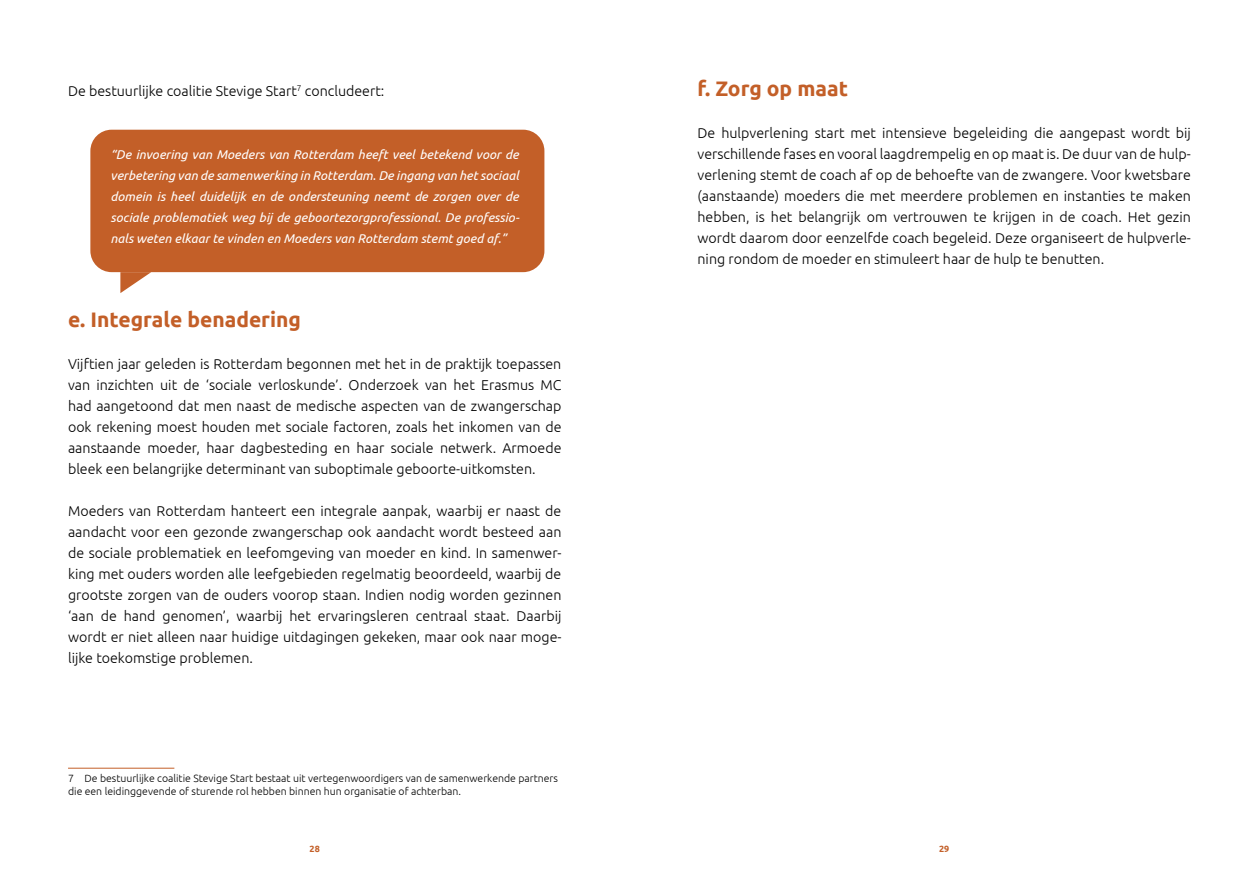
<style>
.page{position:relative;width:1259px;height:893px;background:#fff}
.page>*{position:absolute;margin:0;border:0;box-sizing:border-box;transform-origin:0 0}
.t1{font:700 21px "Ubuntu";color:#c35f28}
.t2{font:300 14.25px/21px "Ubuntu";color:#000;text-align:justify}
.t3{font:italic 12.75px/21px "Ubuntu";color:#fff;text-align:justify}
.t4{font:300 10.5px/13.5px "Ubuntu";color:#000}
.t5{font:700 9px "Ubuntu";color:#c35f28}
</style>
<div class="page">
<div style="left:90px;top:130px;width:454px;height:142px;background:#c35f28;border-radius:21px"></div>
<svg style="left:120px;top:272px;width:31px;height:21px"></svg>
<hr style="left:68px;top:768px;width:106px;height:1px;background:#c35f28">
<p class="t2" style="left:68px;top:80px;width:318px">De bestuurlijke coalitie Stevige Start<sup>7</sup> concludeert:</p>
<p class="t3" style="left:111px;top:144px;width:410px">“De invoering van Moeders van Rotterdam heeft veel betekend voor de verbetering van de samenwerking in Rotterdam. De ingang van het sociaal domein is heel duidelijk en de ondersteuning neemt de zorgen over de sociale problematiek weg bij de geboortezorgprofessional. De professio&shy;nals weten elkaar te vinden en Moeders van Rotterdam stemt goed af.”</p>
<h1 class="t1" style="left:68px;top:307px;width:234px">e. Integrale benadering</h1>
<p class="t2" style="left:68px;top:353px;width:495px">Vijftien jaar geleden is Rotterdam begonnen met het in de praktijk toepassen van inzichten uit de ‘sociale verloskunde’. Onderzoek van het Erasmus MC had aangetoond dat men naast de medische aspecten van de zwangerschap ook rekening moest houden met sociale factoren, zoals het inkomen van de aanstaande moeder, haar dagbesteding en haar sociale netwerk. Armoede bleek een belangrijke determinant van suboptimale geboorte-uitkomsten.</p>
<p class="t2" style="left:68px;top:500px;width:495px">Moeders van Rotterdam hanteert een integrale aanpak, waarbij er naast de aandacht voor een gezonde zwangerschap ook aandacht wordt besteed aan de sociale problematiek en leefomgeving van moeder en kind. In samenwer&shy;king met ouders worden alle leefgebieden regelmatig beoordeeld, waarbij de grootste zorgen van de ouders voorop staan. Indien nodig worden gezinnen ‘aan de hand genomen’, waarbij het ervaringsleren centraal staat. Daarbij wordt er niet alleen naar huidige uitdagingen gekeken, maar ook naar moge&shy;lijke toekomstige problemen.</p>
<p class="t4" style="left:68px;top:771px;width:491px">7 De bestuurlijke coalitie Stevige Start bestaat uit vertegenwoordigers van de samenwerkende partners die een leidinggevende of sturende rol hebben binnen hun organisatie of achterban.</p>
<h1 class="t1" style="left:697px;top:76px;width:152px">f. Zorg op maat</h1>
<p class="t2" style="left:697px;top:122px;width:495px">De hulpverlening start met intensieve begeleiding die aangepast wordt bij verschillende fases en vooral laagdrempelig en op maat is. De duur van de hulp&shy;verlening stemt de coach af op de behoefte van de zwangere. Voor kwetsbare (aanstaande) moeders die met meerdere problemen en instanties te maken hebben, is het belangrijk om vertrouwen te krijgen in de coach. Het gezin wordt daarom door eenzelfde coach begeleid. Deze organiseert de hulpverle&shy;ning rondom de moeder en stimuleert haar de hulp te benutten.</p>
<p class="t5" style="left:310px;top:843px;width:12px">28</p>
<p class="t5" style="left:939px;top:843px;width:12px">29</p>
</div>
